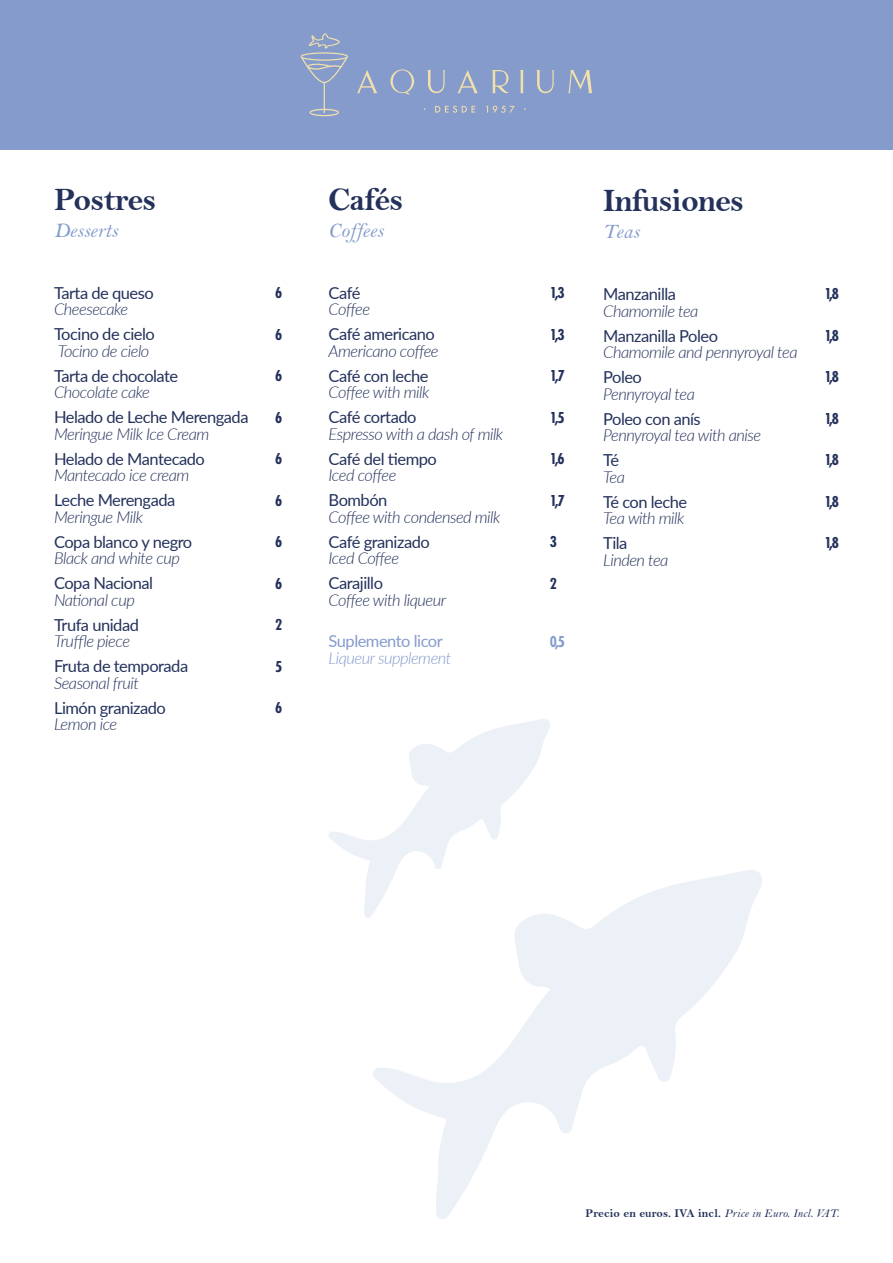
<style>
.page{position:relative;width:893px;height:1263px;background:#fff}
.page>*{position:absolute;margin:0;border:0;box-sizing:border-box;transform-origin:0 0}
.t1{font:33px "Bell MT Bold";letter-spacing:-.025em;color:#23315b}
.t2{font:21px "Bell MT Italic";color:#849bcc}
.t3{font:italic 300 16.5px "Lato";letter-spacing:-.03em;color:#23315b}
.t4{font:16.5px "Lato";letter-spacing:-.03em;color:#23315b}
.t5{font:700 16.5px "Futura PT Cond";color:#23315b}
.t6{font:italic 300 16.5px "Lato";letter-spacing:-.03em;color:#849bcc}
.t7{font:16.5px "Lato";letter-spacing:-.03em;color:#849bcc}
.t8{font:700 16.5px "Futura PT Cond";color:#849bcc}
.t9{font:12px "Bell MT Bold";letter-spacing:.01em;color:#23315b}
.s1{font-family:"Bell MT Italic"}
</style>
<div class="page">
<div style="left:0;top:0;width:893px;height:150px;background:#849bcc"></div>
<svg style="left:373px;top:870px;width:389px;height:349px"></svg>
<svg style="left:328px;top:719px;width:223px;height:199px"></svg>
<svg style="left:300px;top:33px;width:48px;height:83px"></svg>
<svg style="left:357px;top:70px;width:20px;height:23px"></svg>
<svg style="left:390px;top:69px;width:24px;height:26px"></svg>
<svg style="left:427px;top:70px;width:18px;height:23px"></svg>
<svg style="left:457px;top:70px;width:21px;height:23px"></svg>
<svg style="left:536px;top:70px;width:18px;height:23px"></svg>
<svg style="left:568px;top:70px;width:24px;height:23px"></svg>
<svg style="left:492px;top:70px;width:17px;height:23px"></svg>
<svg style="left:520px;top:70px;width:4px;height:23px"></svg>
<svg style="left:435px;top:106px;width:40px;height:7px"></svg>
<svg style="left:486px;top:106px;width:29px;height:7px"></svg>
<h1 class="t1" style="left:54px;top:180px;width:104px">Postres</h1>
<p class="t2" style="left:54px;top:218px;width:65px">Desserts</p>
<p class="t4" style="left:54px;top:281px;width:101px">Tarta de queso</p>
<p class="t3" style="left:54px;top:298px;width:76px">Cheesecake</p>
<p class="t4" style="left:54px;top:323px;width:102px">Tocino de cielo</p>
<p class="t3" style="left:58px;top:339px;width:93px">Tocino de cielo</p>
<p class="t4" style="left:54px;top:364px;width:126px">Tarta de chocolate</p>
<p class="t3" style="left:54px;top:381px;width:97px">Chocolate cake</p>
<p class="t4" style="left:54px;top:405px;width:196px">Helado de Leche Merengada</p>
<p class="t3" style="left:54px;top:422px;width:157px">Meringue Milk Ice Cream</p>
<p class="t4" style="left:54px;top:447px;width:152px">Helado de Mantecado</p>
<p class="t3" style="left:54px;top:464px;width:137px">Mantecado ice cream</p>
<p class="t4" style="left:54px;top:488px;width:123px">Leche Merengada</p>
<p class="t3" style="left:54px;top:505px;width:90px">Meringue Milk</p>
<p class="t4" style="left:54px;top:530px;width:140px">Copa blanco y negro</p>
<p class="t3" style="left:54px;top:547px;width:127px">Black and white cup</p>
<p class="t4" style="left:54px;top:571px;width:100px">Copa Nacional</p>
<p class="t3" style="left:54px;top:588px;width:82px">National cup</p>
<p class="t4" style="left:54px;top:613px;width:86px">Trufa unidad</p>
<p class="t3" style="left:54px;top:630px;width:77px">Truffle piece</p>
<p class="t4" style="left:54px;top:654px;width:136px">Fruta de temporada</p>
<p class="t3" style="left:54px;top:671px;width:87px">Seasonal fruit</p>
<p class="t4" style="left:54px;top:696px;width:113px">Limón granizado</p>
<p class="t3" style="left:54px;top:713px;width:65px">Lemon ice</p>
<p class="t5" style="left:275px;top:283px;width:9px">6</p>
<p class="t5" style="left:275px;top:325px;width:9px">6</p>
<p class="t5" style="left:275px;top:366px;width:9px">6</p>
<p class="t5" style="left:275px;top:408px;width:9px">6</p>
<p class="t5" style="left:275px;top:449px;width:9px">6</p>
<p class="t5" style="left:275px;top:491px;width:9px">6</p>
<p class="t5" style="left:275px;top:532px;width:9px">6</p>
<p class="t5" style="left:275px;top:574px;width:9px">6</p>
<p class="t5" style="left:275px;top:615px;width:9px">2</p>
<p class="t5" style="left:275px;top:656px;width:9px">5</p>
<p class="t5" style="left:275px;top:698px;width:9px">6</p>
<h1 class="t1" style="left:328px;top:180px;width:77px">Cafés</h1>
<p class="t2" style="left:328px;top:218px;width:56px">Coffees</p>
<p class="t4" style="left:329px;top:281px;width:33px">Café</p>
<p class="t3" style="left:329px;top:298px;width:43px">Coffee</p>
<p class="t4" style="left:329px;top:323px;width:108px">Café americano</p>
<p class="t3" style="left:329px;top:339px;width:111px">Americano coffee</p>
<p class="t4" style="left:329px;top:364px;width:102px">Café con leche</p>
<p class="t3" style="left:329px;top:381px;width:102px">Coffee with milk</p>
<p class="t4" style="left:329px;top:405px;width:89px">Café cortado</p>
<p class="t3" style="left:329px;top:422px;width:176px">Espresso with a dash of milk</p>
<p class="t4" style="left:329px;top:447px;width:110px">Café del tiempo</p>
<p class="t3" style="left:329px;top:464px;width:69px">Iced coffee</p>
<p class="t4" style="left:329px;top:488px;width:60px">Bombón</p>
<p class="t3" style="left:329px;top:505px;width:173px">Coffee with condensed milk</p>
<p class="t4" style="left:329px;top:530px;width:103px">Café granizado</p>
<p class="t3" style="left:329px;top:547px;width:72px">Iced Coffee</p>
<p class="t4" style="left:329px;top:571px;width:56px">Carajillo</p>
<p class="t3" style="left:329px;top:588px;width:119px">Coffee with liqueur</p>
<p class="t7" style="left:329px;top:629px;width:116px">Suplemento licor</p>
<p class="t6" style="left:329px;top:646px;width:124px">Liqueur supplement</p>
<p class="t5" style="left:550px;top:283px;width:16px">1,3</p>
<p class="t5" style="left:550px;top:325px;width:16px">1,3</p>
<p class="t5" style="left:550px;top:366px;width:17px">1,7</p>
<p class="t5" style="left:550px;top:408px;width:16px">1,5</p>
<p class="t5" style="left:550px;top:449px;width:16px">1,6</p>
<p class="t5" style="left:550px;top:491px;width:17px">1,7</p>
<p class="t5" style="left:550px;top:532px;width:9px">3</p>
<p class="t5" style="left:550px;top:574px;width:9px">2</p>
<p class="t8" style="left:550px;top:632px;width:17px">0,5</p>
<h1 class="t1" style="left:603px;top:181px;width:143px">Infusiones</h1>
<p class="t2" style="left:603px;top:219px;width:38px">Teas</p>
<p class="t4" style="left:603px;top:282px;width:74px">Manzanilla</p>
<p class="t3" style="left:603px;top:299px;width:97px">Chamomile tea</p>
<p class="t4" style="left:603px;top:324px;width:116px">Manzanilla Poleo</p>
<p class="t3" style="left:603px;top:341px;width:196px">Chamomile and pennyroyal tea</p>
<p class="t4" style="left:603px;top:365px;width:40px">Poleo</p>
<p class="t3" style="left:603px;top:382px;width:93px">Pennyroyal tea</p>
<p class="t4" style="left:603px;top:407px;width:99px">Poleo con anís</p>
<p class="t3" style="left:603px;top:424px;width:160px">Pennyroyal tea with anise</p>
<p class="t4" style="left:603px;top:448px;width:17px">Té</p>
<p class="t3" style="left:603px;top:465px;width:23px">Tea</p>
<p class="t4" style="left:603px;top:490px;width:86px">Té con leche</p>
<p class="t3" style="left:603px;top:507px;width:83px">Tea with milk</p>
<p class="t4" style="left:603px;top:531px;width:26px">Tila</p>
<p class="t3" style="left:603px;top:548px;width:67px">Linden tea</p>
<p class="t5" style="left:824px;top:284px;width:16px">1,8</p>
<p class="t5" style="left:824px;top:326px;width:16px">1,8</p>
<p class="t5" style="left:824px;top:367px;width:16px">1,8</p>
<p class="t5" style="left:824px;top:409px;width:16px">1,8</p>
<p class="t5" style="left:824px;top:450px;width:16px">1,8</p>
<p class="t5" style="left:824px;top:492px;width:16px">1,8</p>
<p class="t5" style="left:824px;top:533px;width:16px">1,8</p>
<p class="t9" style="left:586px;top:1206px;width:255px">Precio en euros. IVA incl. <span class="s1">Price in Euro. Incl. VAT.</span></p>
</div>
